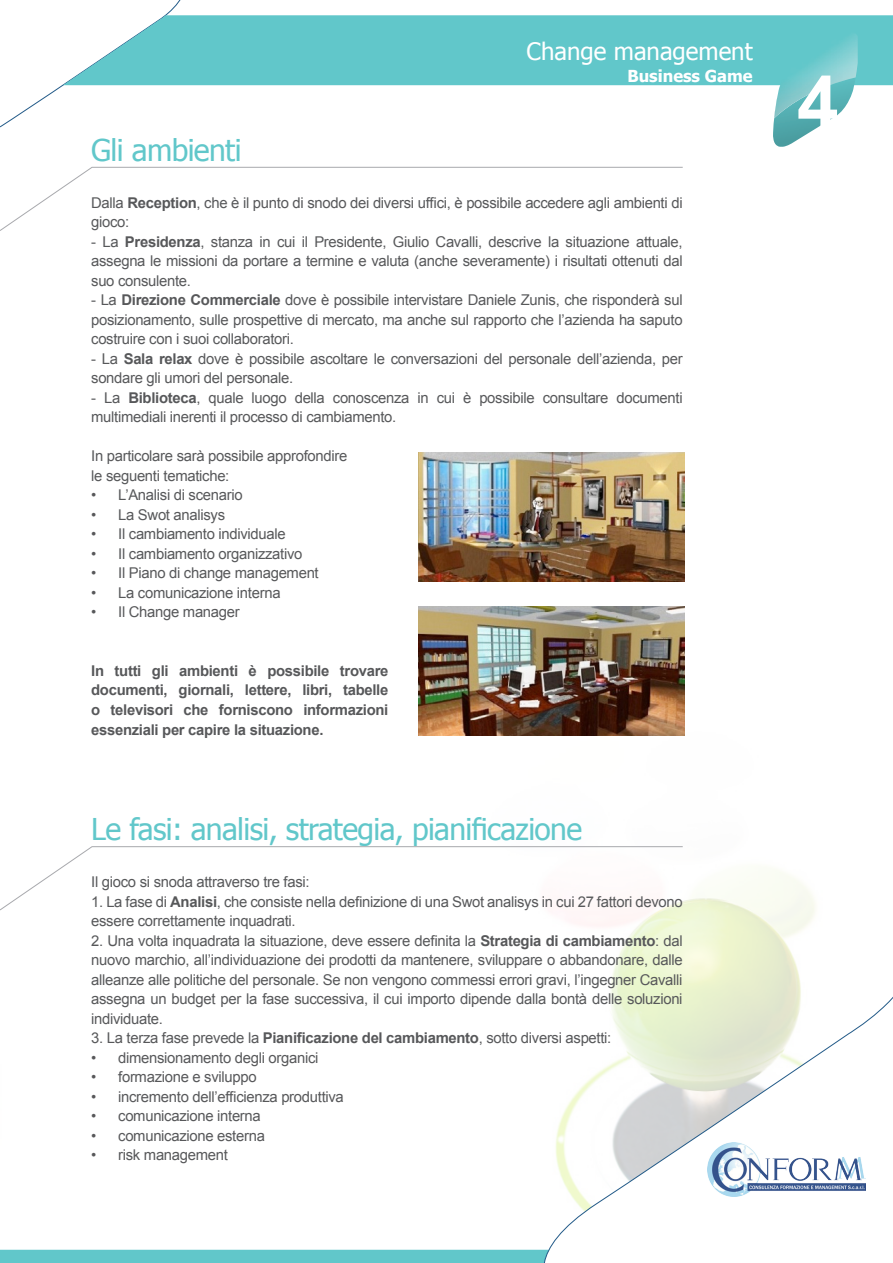
<style>
.page{position:relative;width:893px;height:1263px;background:#fff}
.page>*{position:absolute;margin:0;border:0;box-sizing:border-box;transform-origin:0 0}
.t1{font:700 75px "Arial";color:#fff}
.t2{font:30px "Tahoma";letter-spacing:-.02em;color:#61c7ca}
.t3{font:24px "Tahoma";color:#fff}
.t4{font:700 16.5px "Tahoma";color:#fff}
.t5{font:14.85px/19.5px "Arial";letter-spacing:-.02em;color:#57585a}
.t6{font:700 14.85px/19.5px "Arial";letter-spacing:-.02em;color:#57585a;text-align:justify}
.s1{font-weight:700}
</style>
<div class="page">
<img style="left:446px;top:699px;width:369px;height:551px">
<svg style="left:0;top:0;width:188px;height:127px"></svg>
<svg style="left:63px;top:15px;width:830px;height:70px;background:#6ccacd"></svg>
<div style="left:0;top:1250px;width:522px;height:13px;background:#61c7ca"></div>
<svg style="left:522px;top:957px;width:371px;height:306px"></svg>
<svg style="left:773px;top:63px;width:60px;height:84px"></svg>
<img style="left:774px;top:32px;width:84px;height:86px">
<img style="left:707px;top:1143px;width:159px;height:53px">
<img style="left:418px;top:452px;width:266px;height:130px">
<svg style="left:0;top:167px;width:683px;height:64px"></svg>
<svg style="left:0;top:846px;width:683px;height:65px"></svg>
<img style="left:418px;top:606px;width:266px;height:130px">
<h3 class="t3" style="left:527px;top:35px;width:228px">Change management</h3>
<p class="t2" style="left:91px;top:130px;width:152px">Gli ambienti</p>
<p class="t4" style="left:627px;top:64px;width:127px">Business Game</p>
<p class="t5" style="left:91px;top:193px;width:593px">Dalla <span class="s1">Reception</span>, che è il punto di snodo dei diversi uffici, è possibile accedere agli ambienti di gioco:</p>
<p class="t5" style="left:91px;top:232px;width:593px;text-align:justify">- La <span class="s1">Presidenza</span>, stanza in cui il Presidente, Giulio Cavalli, descrive la situazione attuale, assegna le missioni da portare a termine e valuta (anche severamente) i risultati ottenuti dal suo consulente.</p>
<p class="t5" style="left:91px;top:290px;width:593px;text-align:justify">- La <span class="s1">Direzione Commerciale</span> dove è possibile intervistare Daniele Zunis, che risponderà sul posizionamento, sulle prospettive di mercato, ma anche sul rapporto che l’azienda ha saputo costruire con i suoi collaboratori.</p>
<p class="t5" style="left:91px;top:349px;width:593px">- La <span class="s1">Sala relax</span> dove è possibile ascoltare le conversazioni del personale dell’azienda, per sondare gli umori del personale.</p>
<p class="t5" style="left:91px;top:388px;width:593px">- La <span class="s1">Biblioteca</span>, quale luogo della conoscenza in cui è possibile consultare documenti multimediali inerenti il processo di cambiamento.</p>
<p class="t5" style="left:91px;top:446px;width:258px">In particolare sarà possibile approfondire</p>
<p class="t5" style="left:91px;top:466px;width:140px">le seguenti tematiche:</p>
<p class="t5" style="left:91px;top:485px;width:153px">• L’Analisi di scenario</p>
<p class="t5" style="left:91px;top:505px;width:135px">• La Swot analisys</p>
<p class="t5" style="left:91px;top:524px;width:196px">• Il cambiamento individuale</p>
<p class="t5" style="left:91px;top:544px;width:213px">• Il cambiamento organizzativo</p>
<p class="t5" style="left:91px;top:563px;width:229px">• Il Piano di change management</p>
<p class="t5" style="left:91px;top:583px;width:191px">• La comunicazione interna</p>
<p class="t5" style="left:91px;top:602px;width:150px">• Il Change manager</p>
<p class="t6" style="left:91px;top:661px;width:299px">In tutti gli ambienti è possibile trovare documenti, giornali, lettere, libri, tabelle o televisori che forniscono informazioni essenziali per capire la situazione.</p>
<p class="t2" style="left:91px;top:809px;width:492px">Le fasi: analisi, strategia, pianificazione</p>
<p class="t5" style="left:91px;top:872px;width:220px">Il gioco si snoda attraverso tre fasi:</p>
<p class="t5" style="left:91px;top:892px;width:593px">1. La fase di <span class="s1">Analisi</span>, che consiste nella definizione di una Swot analisys in cui 27 fattori devono essere correttamente inquadrati.</p>
<p class="t5" style="left:91px;top:931px;width:593px;text-align:justify">2. Una volta inquadrata la situazione, deve essere definita la <span class="s1">Strategia di cambiamento</span>: dal nuovo marchio, all’individuazione dei prodotti da mantenere, sviluppare o abbandonare, dalle alleanze alle politiche del personale. Se non vengono commessi errori gravi, l’ingegner Cavalli assegna un budget per la fase successiva, il cui importo dipende dalla bontà delle soluzioni individuate.</p>
<p class="t5" style="left:91px;top:1028px;width:522px">3. La terza fase prevede la <span class="s1">Pianificazione del cambiamento</span>, sotto diversi aspetti:</p>
<p class="t5" style="left:91px;top:1048px;width:229px">• dimensionamento degli organici</p>
<p class="t5" style="left:91px;top:1067px;width:167px">• formazione e sviluppo</p>
<p class="t5" style="left:91px;top:1087px;width:254px">• incremento dell’efficienza produttiva</p>
<p class="t5" style="left:91px;top:1106px;width:171px">• comunicazione interna</p>
<p class="t5" style="left:91px;top:1126px;width:175px">• comunicazione esterna</p>
<p class="t5" style="left:91px;top:1145px;width:138px">• risk management</p>
<p class="t1" style="left:797px;top:50px;width:43px">4</p>
</div>
